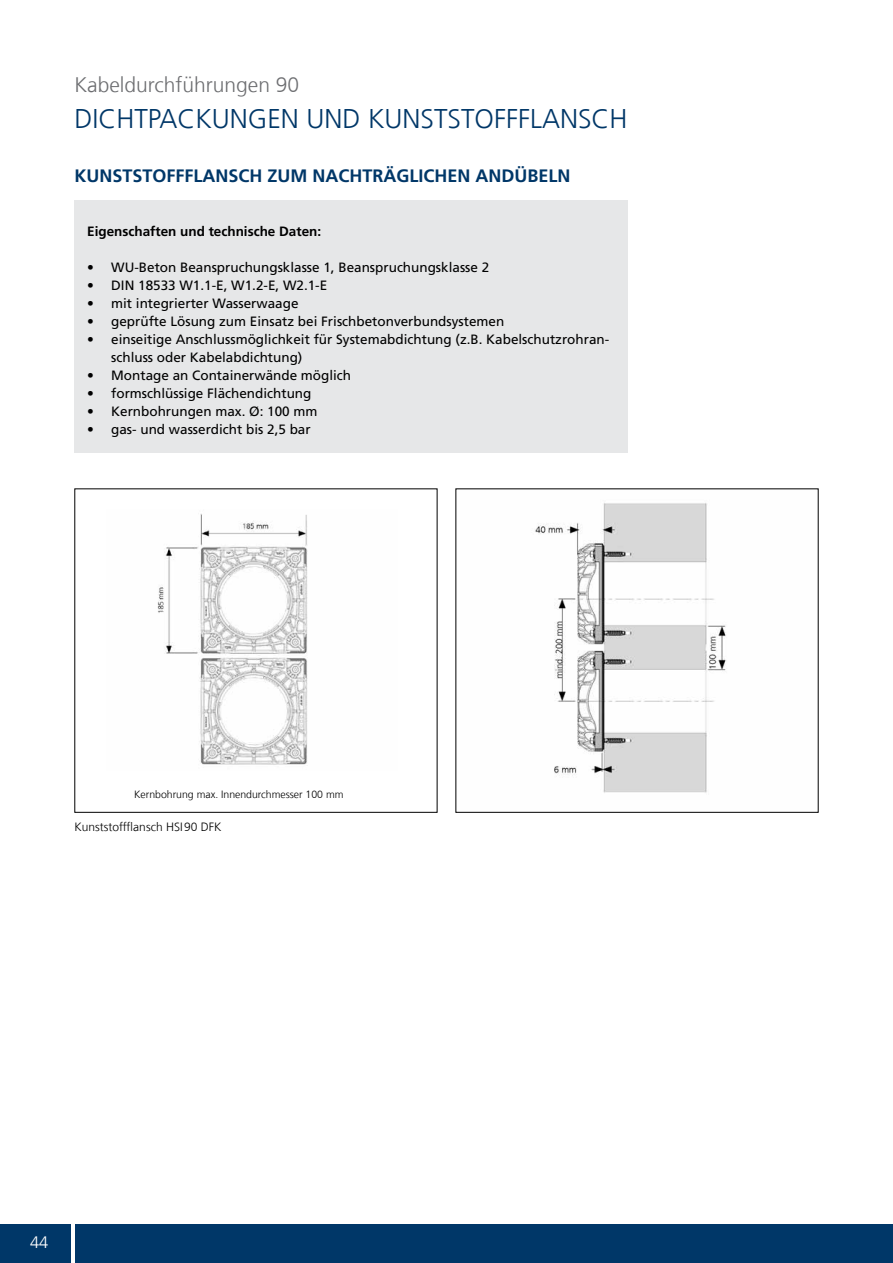
<style>
.page{position:relative;width:893px;height:1263px;background:#fff}
.page>*{position:absolute;margin:0;border:0;box-sizing:border-box;transform-origin:0 0}
.t1{font:300 27px "Frutigerfor Hauff";color:#003768}
.t2{font:300 21px "Frutigerfor Hauff";color:#6d6e71}
.t3{font:700 18px "Frutigerfor Hauff";color:#003768}
.t4{font:300 16.5px "Frutigerfor Hauff";color:#fff}
.t5{font:13.5px/18px "Frutigerfor Hauff";color:#000}
.t6{font:700 13.5px "Frutigerfor Hauff";color:#000}
.t7{font:300 12px "Frutigerfor Hauff";color:#000}
.t8{font:300 10.5px "Frutigerfor Hauff";color:#000}
</style>
<div class="page">
<div style="left:0;top:1225px;width:893px;height:38px;background:#003768"></div>
<hr style="left:71px;top:1213px;width:3px;height:50px;background:#fff">
<div style="left:74px;top:200px;width:554px;height:252px;background:#e6e7e8"></div>
<img style="left:157px;top:513px;width:151px;height:252px">
<img style="left:535px;top:503px;width:191px;height:290px">
<h2 class="t2" style="left:74px;top:72px;width:226px">Kabeldurchführungen 90</h2>
<h1 class="t1" style="left:74px;top:102px;width:555px">DICHTPACKUNGEN UND KUNSTSTOFFFLANSCH</h1>
<h3 class="t3" style="left:74px;top:165px;width:498px">KUNSTSTOFFFLANSCH ZUM NACHTRÄGLICHEN ANDÜBELN</h3>
<p class="t6" style="left:87px;top:223px;width:236px">Eigenschaften und technische Daten:</p>
<p class="t5" style="left:87px;top:259px;width:404px">• WU-Beton Beanspruchungsklasse 1, Beanspruchungsklasse 2</p>
<p class="t5" style="left:87px;top:277px;width:242px">• DIN 18533 W1.1-E, W1.2-E, W2.1-E</p>
<p class="t5" style="left:87px;top:295px;width:213px">• mit integrierter Wasserwaage</p>
<p class="t5" style="left:87px;top:313px;width:419px">• geprüfte Lösung zum Einsatz bei Frischbetonverbundsystemen</p>
<p class="t5" style="left:111px;top:331px;width:500px;text-indent:-24px">• einseitige Anschlussmöglichkeit für Systemabdichtung (z.B. Kabelschutzrohran&shy;schluss oder Kabelabdichtung)</p>
<p class="t5" style="left:87px;top:367px;width:266px">• Montage an Containerwände möglich</p>
<p class="t5" style="left:87px;top:385px;width:226px">• formschlüssige Flächendichtung</p>
<p class="t5" style="left:87px;top:403px;width:232px">• Kernbohrungen max. Ø: 100 mm</p>
<p class="t5" style="left:87px;top:421px;width:225px">• gas- und wasserdicht bis 2,5 bar</p>
<p class="t8" style="left:134px;top:787px;width:211px">Kernbohrung max. Innendurchmesser 100 mm</p>
<p class="t7" style="left:74px;top:819px;width:149px">Kunststoffflansch HSI90 DFK</p>
<p class="t4" style="left:30px;top:1232px;width:20px">44</p>
</div>
